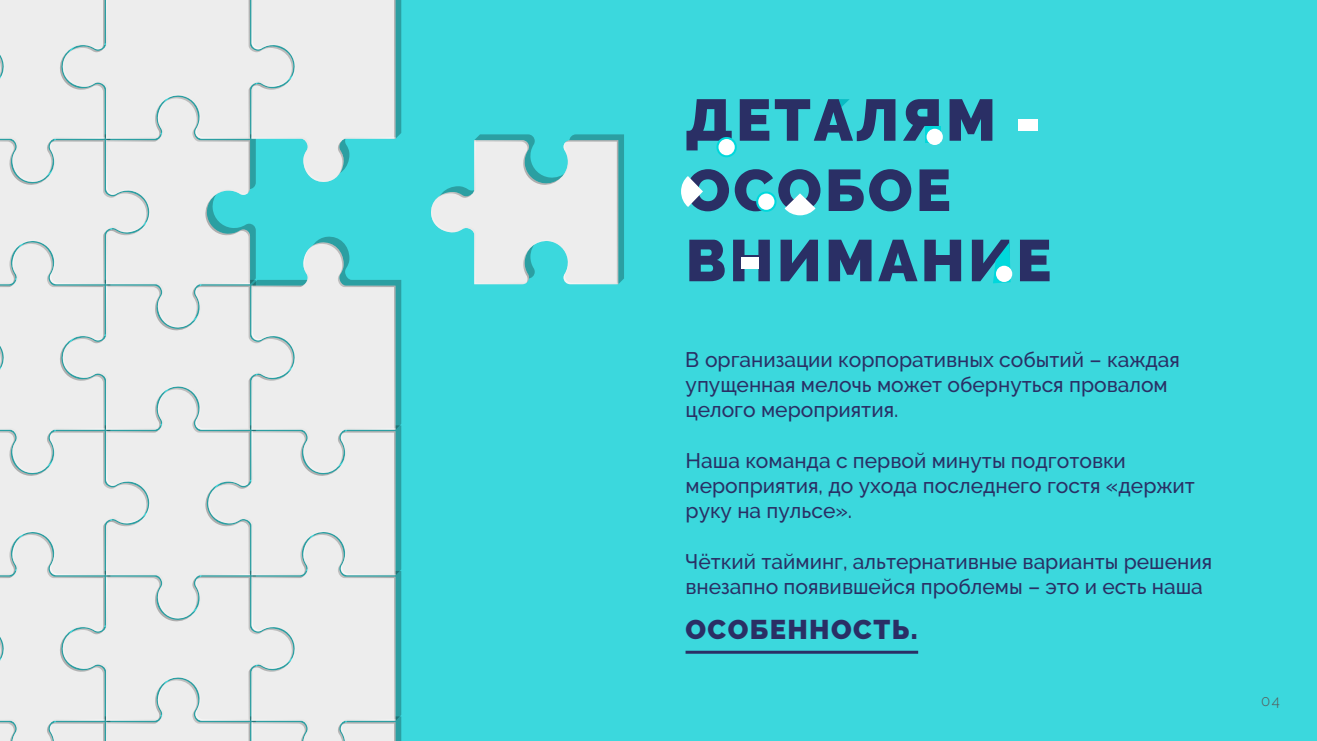
<style>
.page{position:relative;width:1317px;height:741px;background:#fff}
.page>*{position:absolute;margin:0;border:0;box-sizing:border-box;transform-origin:0 0}
.t1{font:900 58.5px/70.2px "Raleway";letter-spacing:.055em;color:#2a2f65}
.t2{font:900 27px "Raleway";letter-spacing:.055em;color:#2a2f65}
.t3{font:500 21px/25.2px "Raleway";color:#2a2f65}
.t4{font:300 15px "Raleway";color:#585858}
</style>
<div class="page">
<div style="left:0;top:0;width:1316px;height:740px;background:#3bd8dd"></div>
<svg style="left:431px;top:134px;width:193px;height:150px"></svg>
<svg style="left:0;top:0;width:401px;height:740px;background:#d8e7e7"></svg>
<svg style="left:838px;top:99px;width:11px;height:11px"></svg>
<svg style="left:716px;top:137px;width:20px;height:20px"></svg>
<div style="left:718px;top:139px;width:16px;height:16px;background:#fff;border-radius:50%"></div>
<svg style="left:756px;top:191px;width:20px;height:21px"></svg>
<div style="left:758px;top:193px;width:16px;height:17px;background:#fff;border-radius:50%"></div>
<svg style="left:784px;top:193px;width:31px;height:22px"></svg>
<svg style="left:681px;top:176px;width:22px;height:31px"></svg>
<div style="left:1017px;top:119px;width:20px;height:11px;background:#fff"></div>
<svg style="left:925px;top:126px;width:15px;height:17px"></svg>
<div style="left:926px;top:129px;width:16px;height:16px;background:#fff;border-radius:50%"></div>
<div style="left:741px;top:257px;width:17px;height:12px;background:#fff"></div>
<svg style="left:993px;top:243px;width:17px;height:40px"></svg>
<div style="left:995px;top:266px;width:17px;height:16px;background:#fff;border-radius:50%"></div>
<hr style="left:685px;top:650px;width:233px;height:3px;background:#2a2f65">
<h1 class="t1" style="left:685px;top:85px;width:367px">ДЕТАЛЯМ -<br>ОСОБОЕ<br>ВНИМАНИЕ</h1>
<p class="t3" style="left:685px;top:346px;width:496px">В организации корпоративных событий – каждая упущенная мелочь может обернуться провалом целого мероприятия.</p>
<p class="t3" style="left:685px;top:447px;width:510px">Наша команда с первой минуты подготовки мероприятия, до ухода последнего гостя «держит руку на пульсе».</p>
<p class="t3" style="left:685px;top:548px;width:528px">Чёткий тайминг, альтернативные варианты решения внезапно появившейся проблемы – это и есть наша</p>
<p class="t2" style="left:685px;top:613px;width:233px">ОСОБЕННОСТЬ.</p>
<p class="t4" style="left:1260px;top:692px;width:20px">04</p>
</div>
